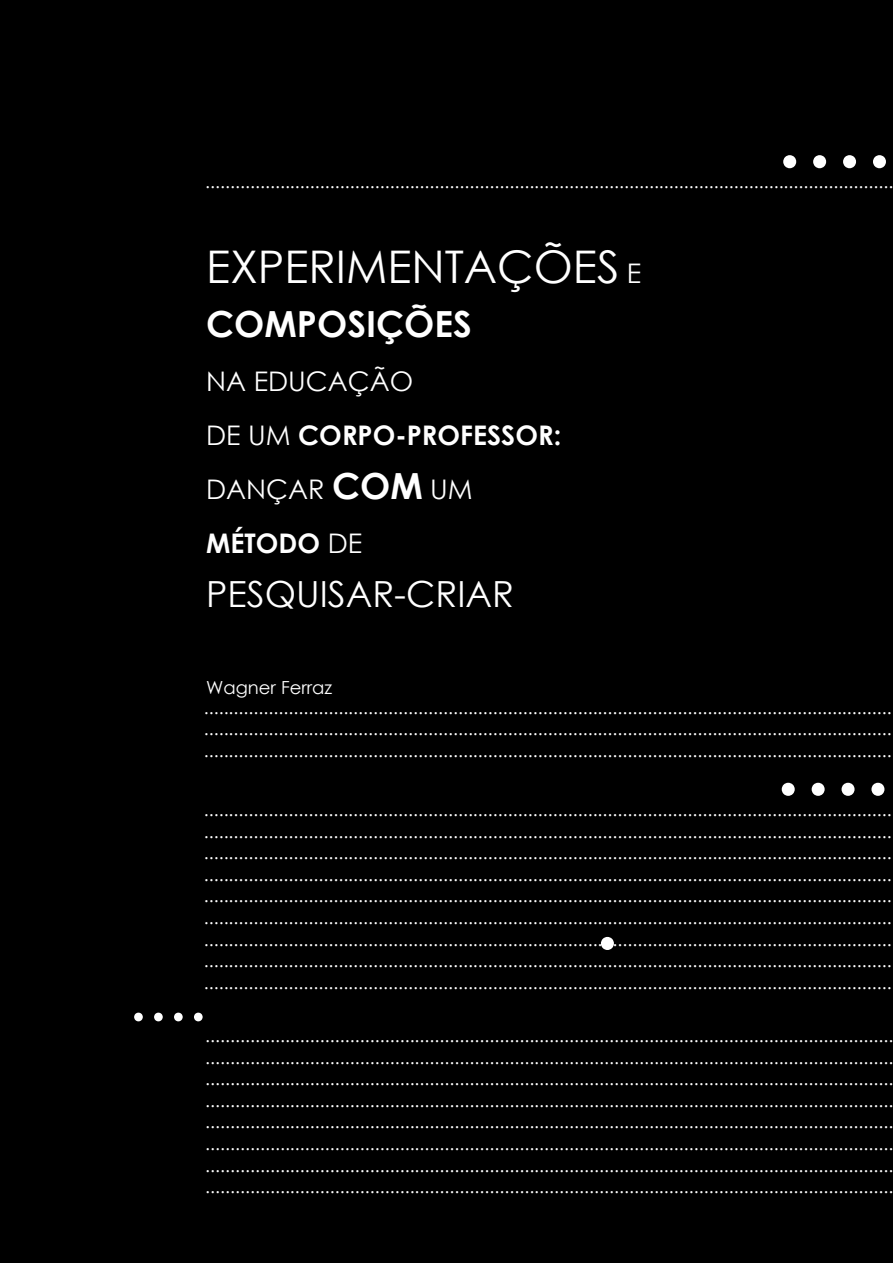
<style>
.page{position:relative;width:893px;height:1263px;background:#fff}
.page>*{position:absolute;margin:0;border:0;box-sizing:border-box;transform-origin:0 0}
.t1{font:108px "Century Gothic";color:#fff}
.t2{font:72px "Century Gothic";color:#fff}
.t3{font:45px "Century Gothic";color:#fff}
.t4{font:36px "Century Gothic";color:#fff}
.t5{font:700 36px "Century Gothic";color:#fff}
.t6{font:700 27px "Century Gothic";color:#fff}
.t7{font:27px "Century Gothic";color:#fff}
.t8{font:18px "Century Gothic";color:#fff}
.s1{font-size:27px}
.s2{font-weight:400}
.s3{font-weight:700;font-size:36px}
</style>
<div class="page">
<div style="left:1px;top:1px;width:891px;height:1261px;background:#000"></div>
<p class="t1" style="left:773px;top:52px;width:121px">....</p>
<p class="t8" style="left:205px;top:169px;width:690px">..........................................................................................................................................</p>
<p class="t3" style="left:206px;top:235px;width:437px">EXPERIMENTAÇÕES <span class="s1">E</span></p>
<p class="t5" style="left:206px;top:297px;width:267px">COMPOSIÇÕES</p>
<p class="t7" style="left:206px;top:363px;width:209px">NA EDUCAÇÃO</p>
<p class="t6" style="left:206px;top:415px;width:356px"><span class="s2">DE UM</span> CORPO-PROFESSOR:</p>
<p class="t7" style="left:206px;top:471px;width:268px">DANÇAR <span class="s3">COM</span> UM</p>
<p class="t6" style="left:206px;top:523px;width:158px">MÉTODO <span class="s2">DE</span></p>
<p class="t4" style="left:206px;top:569px;width:309px">PESQUISAR-CRIAR</p>
<p class="t8" style="left:206px;top:675px;width:127px">Wagner Ferraz</p>
<p class="t8" style="left:204px;top:694px;width:690px">..........................................................................................................................................</p>
<p class="t8" style="left:204px;top:716px;width:690px">..........................................................................................................................................</p>
<p class="t8" style="left:204px;top:738px;width:690px">..........................................................................................................................................</p>
<p class="t1" style="left:772px;top:680px;width:121px">....</p>
<p class="t8" style="left:204px;top:797px;width:690px">..........................................................................................................................................</p>
<p class="t8" style="left:204px;top:818px;width:690px">..........................................................................................................................................</p>
<p class="t8" style="left:204px;top:840px;width:690px">..........................................................................................................................................</p>
<p class="t8" style="left:204px;top:862px;width:690px">..........................................................................................................................................</p>
<p class="t8" style="left:204px;top:883px;width:690px">..........................................................................................................................................</p>
<p class="t8" style="left:204px;top:905px;width:690px">..........................................................................................................................................</p>
<p class="t8" style="left:204px;top:926px;width:690px">..........................................................................................................................................</p>
<p class="t8" style="left:204px;top:948px;width:690px">..........................................................................................................................................</p>
<p class="t8" style="left:204px;top:970px;width:690px">..........................................................................................................................................</p>
<p class="t1" style="left:591px;top:834px;width:31px">.</p>
<p class="t2" style="left:128px;top:944px;width:81px">....</p>
<p class="t8" style="left:205px;top:1023px;width:690px">..........................................................................................................................................</p>
<p class="t8" style="left:205px;top:1044px;width:690px">..........................................................................................................................................</p>
<p class="t8" style="left:205px;top:1066px;width:690px">..........................................................................................................................................</p>
<p class="t8" style="left:205px;top:1088px;width:690px">..........................................................................................................................................</p>
<p class="t8" style="left:205px;top:1109px;width:690px">..........................................................................................................................................</p>
<p class="t8" style="left:205px;top:1131px;width:690px">..........................................................................................................................................</p>
<p class="t8" style="left:205px;top:1152px;width:690px">..........................................................................................................................................</p>
<p class="t8" style="left:205px;top:1174px;width:690px">..........................................................................................................................................</p>
</div>
